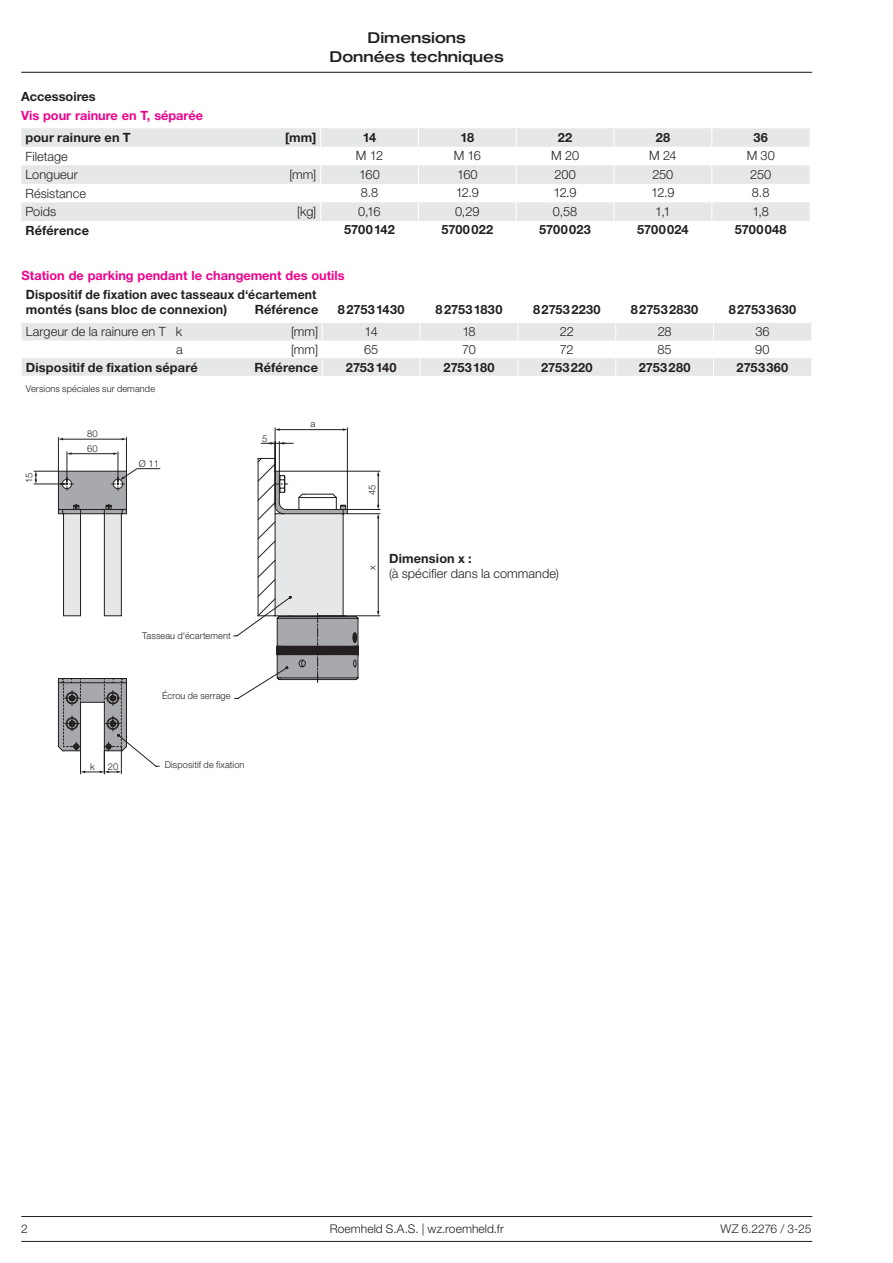
<style>
.page{position:relative;width:893px;height:1263px;background:#fff}
.page>*{position:absolute;margin:0;border:0;box-sizing:border-box;transform-origin:0 0}
.t1{font:500 expanded 15px/18.8px "Helvetica Neue LT Pro";color:#231f20;text-align:center}
.t2{font:700 12.75px "Helvetica Neue LT Pro";letter-spacing:.01em;color:#231f20}
.t3{font:300 12.75px "Helvetica Neue LT Pro";color:#231f20}
.t4{font:700 12.75px/15.3px "Helvetica Neue LT Pro";letter-spacing:.01em;color:#231f20;scale:.96 1}
.t5{font:700 12.75px "Helvetica Neue LT Pro";color:#ed028c}
.t6{font:300 12px "Helvetica Neue LT Pro";letter-spacing:.005em;color:#231f20}
.t7{font:300 9.45px "Helvetica Neue LT Pro";letter-spacing:.01em;color:#231f20}
.t8{font:300 9.45px "Helvetica Neue";color:#231f20}
</style>
<div class="page">
<hr style="left:21px;top:72px;width:791px;height:1px;background:#231f20">
<svg style="left:34px;top:427px;width:346px;height:347px"></svg>
<svg style="left:35px;top:471px;width:2px;height:13px"></svg>
<hr style="left:62px;top:439px;width:61px;height:1px;background:#231f20">
<hr style="left:71px;top:453px;width:43px;height:1px;background:#231f20">
<svg style="left:67px;top:452px;width:5px;height:3px"></svg>
<svg style="left:113px;top:452px;width:5px;height:3px"></svg>
<svg style="left:58px;top:468px;width:300px;height:283px"></svg>
<svg style="left:261px;top:442px;width:32px;height:3px"></svg>
<hr style="left:279px;top:429px;width:65px;height:1px;background:#231f20">
<svg style="left:275px;top:428px;width:5px;height:3px"></svg>
<hr style="left:378px;top:517px;width:1px;height:95px;background:#231f20">
<hr style="left:378px;top:475px;width:1px;height:31px;background:#231f20">
<svg style="left:377px;top:505px;width:2px;height:13px"></svg>
<svg style="left:81px;top:771px;width:40px;height:2px"></svg>
<svg style="left:21px;top:128px;width:789px;height:93px;fill:#e6e7e9"></svg>
<svg style="left:320px;top:128px;width:1px;height:93px"></svg>
<svg style="left:418px;top:128px;width:1px;height:93px"></svg>
<svg style="left:516px;top:128px;width:1px;height:93px"></svg>
<svg style="left:614px;top:128px;width:1px;height:93px"></svg>
<svg style="left:711px;top:128px;width:1px;height:93px"></svg>
<svg style="left:22px;top:323px;width:789px;height:53px"></svg>
<hr style="left:21px;top:1241px;width:791px;height:1px;background:#231f20">
<hr style="left:21px;top:1216px;width:791px;height:1px;background:#231f20">
<p class="t1" style="left:330px;top:28px;width:176px">Dimensions<br>Données techniques</p>
<p class="t2" style="left:21px;top:89px;width:76px">Accessoires</p>
<p class="t2" style="left:26px;top:130px;width:107px">pour rainure en T</p>
<p class="t2" style="left:285px;top:130px;width:33px">[mm]</p>
<p class="t2" style="left:363px;top:129px;width:15px">14</p>
<p class="t2" style="left:460px;top:129px;width:15px">18</p>
<p class="t2" style="left:558px;top:129px;width:16px">22</p>
<p class="t2" style="left:656px;top:129px;width:16px">28</p>
<p class="t2" style="left:753px;top:129px;width:16px">36</p>
<p class="t3" style="left:26px;top:148px;width:44px">Filetage</p>
<p class="t3" style="left:356px;top:148px;width:29px">M 12</p>
<p class="t3" style="left:454px;top:148px;width:29px">M 16</p>
<p class="t3" style="left:551px;top:148px;width:29px">M 20</p>
<p class="t3" style="left:649px;top:148px;width:29px">M 24</p>
<p class="t3" style="left:747px;top:148px;width:30px">M 30</p>
<p class="t3" style="left:26px;top:167px;width:54px">Longueur</p>
<p class="t3" style="left:289px;top:167px;width:28px">[mm]</p>
<p class="t3" style="left:359px;top:166px;width:22px">160</p>
<p class="t3" style="left:457px;top:166px;width:22px">160</p>
<p class="t3" style="left:554px;top:166px;width:23px">200</p>
<p class="t3" style="left:652px;top:166px;width:22px">250</p>
<p class="t3" style="left:750px;top:166px;width:22px">250</p>
<p class="t3" style="left:25px;top:185px;width:62px">Résistance</p>
<p class="t3" style="left:361px;top:185px;width:19px">8.8</p>
<p class="t3" style="left:456px;top:185px;width:25px">12.9</p>
<p class="t3" style="left:553px;top:185px;width:25px">12.9</p>
<p class="t3" style="left:651px;top:185px;width:25px">12.9</p>
<p class="t3" style="left:752px;top:185px;width:19px">8.8</p>
<p class="t3" style="left:25px;top:204px;width:32px">Poids</p>
<p class="t3" style="left:297px;top:204px;width:21px">[kg]</p>
<p class="t3" style="left:358px;top:203px;width:24px">0,16</p>
<p class="t3" style="left:455px;top:203px;width:26px">0,29</p>
<p class="t3" style="left:553px;top:203px;width:26px">0,58</p>
<p class="t3" style="left:655px;top:203px;width:17px">1,1</p>
<p class="t3" style="left:752px;top:203px;width:18px">1,8</p>
<p class="t2" style="left:25px;top:222px;width:65px">Référence</p>
<p class="t2" style="left:344px;top:222px;width:52px">5700142</p>
<p class="t2" style="left:441px;top:222px;width:53px">5700022</p>
<p class="t2" style="left:539px;top:222px;width:53px">5700023</p>
<p class="t2" style="left:637px;top:222px;width:53px">5700024</p>
<p class="t2" style="left:735px;top:222px;width:53px">5700048</p>
<p class="t5" style="left:22px;top:268px;width:325px">Station de parking pendant le changement des outils</p>
<p class="t5" style="left:21px;top:108px;width:183px">Vis pour rainure en T, séparée</p>
<p class="t4" style="left:26px;top:287px;width:304px">Dispositif de fixation avec tasseaux d‘écartement montés (sans bloc de connexion)</p>
<p class="t2" style="left:255px;top:302px;width:65px">Référence</p>
<p class="t2" style="left:338px;top:302px;width:68px">827531430</p>
<p class="t2" style="left:436px;top:302px;width:68px">827531830</p>
<p class="t2" style="left:533px;top:302px;width:69px">827532230</p>
<p class="t2" style="left:631px;top:302px;width:69px">827532830</p>
<p class="t2" style="left:729px;top:302px;width:69px">827533630</p>
<p class="t3" style="left:26px;top:324px;width:158px">Largeur de la rainure en T k</p>
<p class="t3" style="left:291px;top:324px;width:28px">[mm]</p>
<p class="t3" style="left:365px;top:324px;width:15px">14</p>
<p class="t3" style="left:462px;top:324px;width:15px">18</p>
<p class="t3" style="left:560px;top:324px;width:16px">22</p>
<p class="t3" style="left:658px;top:324px;width:15px">28</p>
<p class="t3" style="left:755px;top:324px;width:16px">36</p>
<p class="t3" style="left:176px;top:342px;width:8px">a</p>
<p class="t3" style="left:291px;top:342px;width:28px">[mm]</p>
<p class="t3" style="left:364px;top:342px;width:16px">65</p>
<p class="t3" style="left:462px;top:342px;width:15px">70</p>
<p class="t3" style="left:560px;top:342px;width:15px">72</p>
<p class="t3" style="left:657px;top:342px;width:16px">85</p>
<p class="t3" style="left:755px;top:342px;width:16px">90</p>
<p class="t2" style="left:26px;top:359px;width:173px">Dispositif de fixation séparé</p>
<p class="t2" style="left:255px;top:359px;width:65px">Référence</p>
<p class="t2" style="left:346px;top:359px;width:52px">2753140</p>
<p class="t2" style="left:443px;top:359px;width:53px">2753180</p>
<p class="t2" style="left:541px;top:359px;width:53px">2753220</p>
<p class="t2" style="left:639px;top:359px;width:53px">2753280</p>
<p class="t2" style="left:737px;top:359px;width:53px">2753360</p>
<p class="t7" style="left:26px;top:382px;width:131px">Versions spéciales sur demande</p>
<p class="t8" style="left:87px;top:428px;width:12px">80</p>
<p class="t8" style="left:23px;top:483px;width:12px;rotate:-90deg">15</p>
<p class="t8" style="left:87px;top:442px;width:12px">60</p>
<p class="t8" style="left:139px;top:458px;width:22px">Ø 11</p>
<p class="t8" style="left:262px;top:433px;width:7px">5</p>
<p class="t8" style="left:311px;top:418px;width:6px">a</p>
<p class="t7" style="left:142px;top:630px;width:90px">Tasseau d‘écartement</p>
<p class="t7" style="left:162px;top:690px;width:70px">Écrou de serrage</p>
<p class="t8" style="left:90px;top:760px;width:6px">k</p>
<p class="t8" style="left:108px;top:760px;width:12px">20</p>
<p class="t7" style="left:165px;top:759px;width:81px">Dispositif de fixation</p>
<p class="t8" style="left:366px;top:495px;width:12px;rotate:-90deg">45</p>
<p class="t8" style="left:366px;top:570px;width:6px;rotate:-90deg">x</p>
<p class="t2" style="left:389px;top:550px;width:84px">Dimension x :</p>
<p class="t3" style="left:389px;top:566px;width:171px">(à spécifier dans la commande)</p>
<p class="t6" style="left:21px;top:1222px;width:8px">2</p>
<p class="t6" style="left:330px;top:1222px;width:176px">Roemheld S.A.S. | wz.roemheld.fr</p>
<p class="t6" style="left:720px;top:1222px;width:92px">WZ 6.2276 / 3-25</p>
</div>
